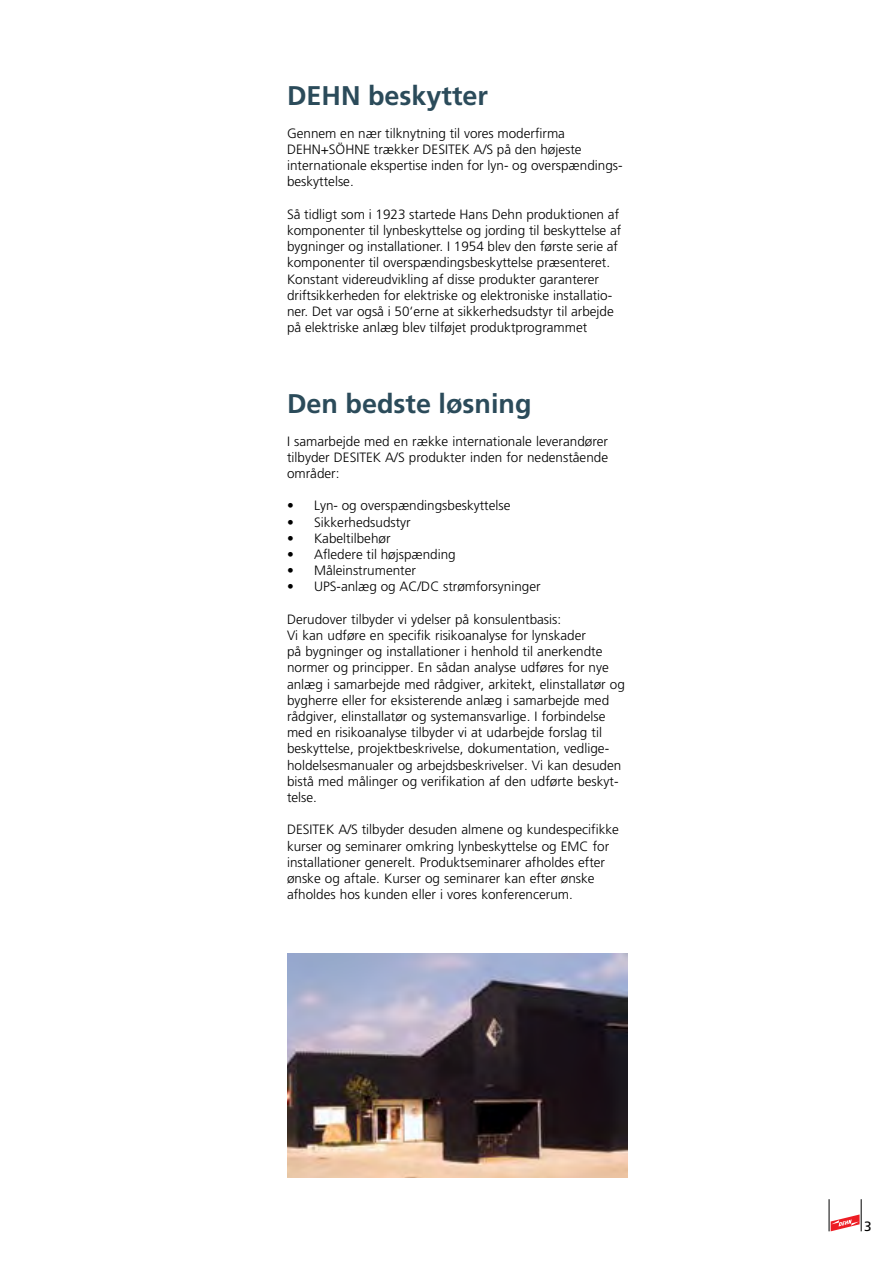
<style>
.page{position:relative;width:893px;height:1263px;background:#fff}
.page>*{position:absolute;margin:0;border:0;box-sizing:border-box;transform-origin:0 0}
.t1{font:700 27px "Frutiger";color:#2b4b5a}
.t2{font:300 13.5px/16.2px "Frutiger";color:#000}
.t3{font:13.5px "Frutiger";color:#000}
</style>
<div class="page">
<img style="left:287px;top:953px;width:340px;height:225px">
<svg style="left:831px;top:1214px;width:28px;height:17px"></svg>
<hr style="left:829px;top:1199px;width:1px;height:32px;background:#000">
<hr style="left:861px;top:1199px;width:1px;height:32px;background:#000">
<h1 class="t1" style="left:287px;top:80px;width:203px">DEHN beskytter</h1>
<p class="t2" style="left:287px;top:125px;width:337px">Gennem en nær tilknytning til vores moderfirma DEHN+SÖHNE trækker DESITEK A/S på den højeste internationale ekspertise inden for lyn- og overspændings&shy;beskyttelse.</p>
<p class="t2" style="left:287px;top:206px;width:336px">Så tidligt som i 1923 startede Hans Dehn produktionen af komponenter til lynbeskyttelse og jording til beskyttelse af bygninger og installationer. I 1954 blev den første serie af komponenter til overspændingsbeskyttelse præsenteret.<br>Konstant videreudvikling af disse produkter garanterer driftsikkerheden for elektriske og elektroniske installatio&shy;ner. Det var også i 50‘erne at sikkerhedsudstyr til arbejde på elektriske anlæg blev tilføjet produktprogrammet</p>
<h1 class="t1" style="left:287px;top:388px;width:246px">Den bedste løsning</h1>
<p class="t2" style="left:287px;top:433px;width:323px;text-align:justify">I samarbejde med en række internationale leverandører tilbyder DESITEK A/S produkter inden for nedenstående områder:</p>
<p class="t2" style="left:287px;top:498px;width:225px">• Lyn- og overspændingsbeskyttelse</p>
<p class="t2" style="left:287px;top:514px;width:125px">• Sikkerhedsudstyr</p>
<p class="t2" style="left:287px;top:530px;width:105px">• Kabeltilbehør</p>
<p class="t2" style="left:287px;top:546px;width:170px">• Afledere til højspænding</p>
<p class="t2" style="left:287px;top:563px;width:130px">• Måleinstrumenter</p>
<p class="t2" style="left:287px;top:579px;width:255px">• UPS-anlæg og AC/DC strømforsyninger</p>
<p class="t2" style="left:287px;top:611px;width:339px">Derudover tilbyder vi ydelser på konsulentbasis:<br>Vi kan udføre en specifik risikoanalyse for lynskader<br>på bygninger og installationer i henhold til anerkendte normer og principper. En sådan analyse udføres for nye anlæg i samarbejde med rådgiver, arkitekt, elinstallatør og bygherre eller for eksisterende anlæg i samarbejde med rådgiver, elinstallatør og systemansvarlige. I forbindelse med en risikoanalyse tilbyder vi at udarbejde forslag til beskyttelse, projektbeskrivelse, dokumentation, vedlige&shy;holdelsesmanualer og arbejdsbeskrivelser. Vi kan desuden bistå med målinger og verifikation af den udførte beskyt&shy;telse.</p>
<p class="t2" style="left:287px;top:822px;width:333px">DESITEK A/S tilbyder desuden almene og kundespecifikke kurser og seminarer omkring lynbeskyttelse og EMC for installationer generelt. Produktseminarer afholdes efter ønske og aftale. Kurser og seminarer kan efter ønske afholdes hos kunden eller i vores konferencerum.</p>
<p class="t3" style="left:864px;top:1219px;width:9px">3</p>
</div>
